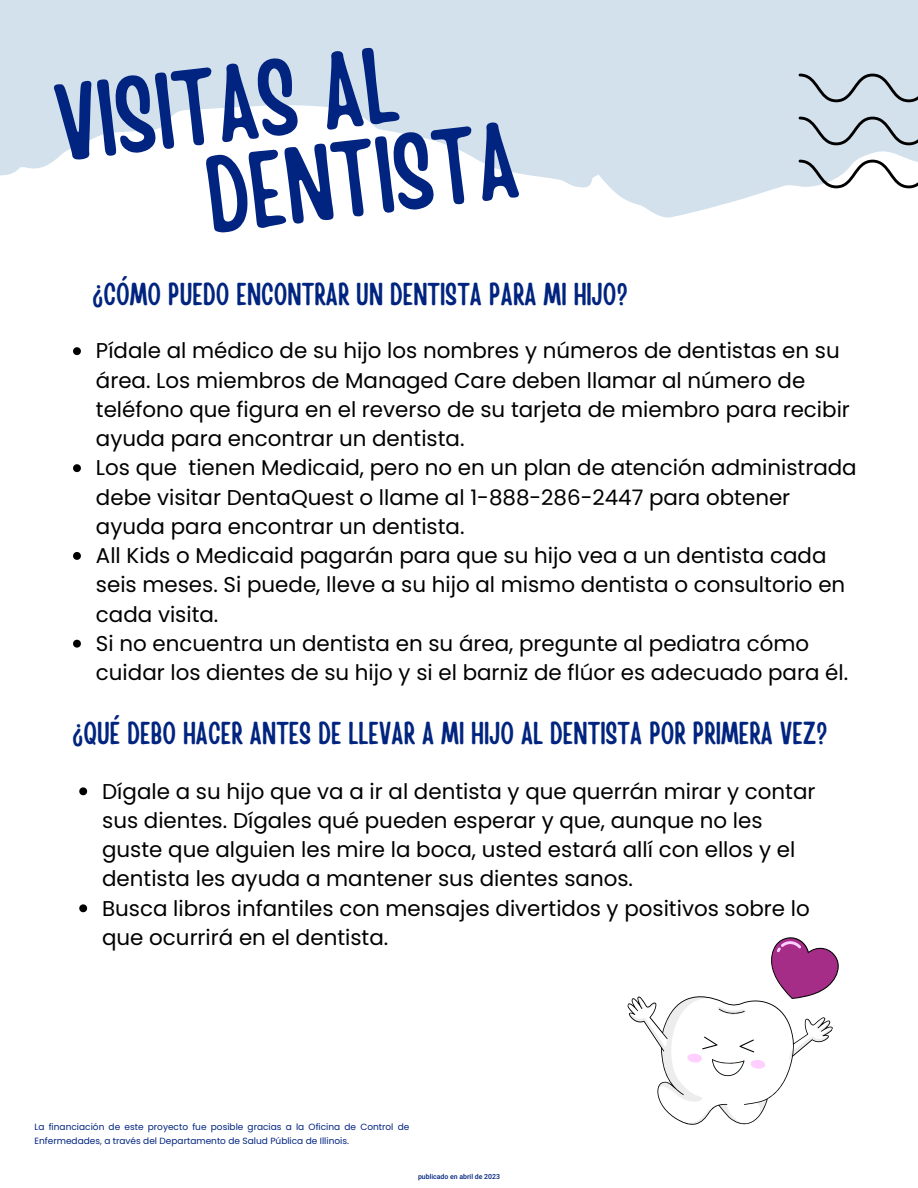
<style>
.page{position:relative;width:918px;height:1188px;background:#fff}
.page>*{position:absolute;margin:0;border:0;box-sizing:border-box;transform-origin:0 0}
.t1{font:107.1px "Handy Casual Condensed";color:#00247f}
.t2{font:31.5px "Handy Casual Condensed";color:#00247f}
.t3{font:21.45px/29.2px "Poppins";color:#000}
.t4{font:9px/14.2px "Poppins";color:#00247f}
.t5{font:500 6.9px "Heebo";color:#00247f}
</style>
<div class="page">
<svg style="left:0;top:0;width:918px;height:218px;fill:#d3e1ec"></svg>
<svg style="left:73px;top:347px;width:8px;height:8px"></svg>
<svg style="left:73px;top:464px;width:8px;height:8px"></svg>
<svg style="left:73px;top:552px;width:8px;height:8px"></svg>
<svg style="left:73px;top:640px;width:8px;height:8px"></svg>
<svg style="left:79px;top:787px;width:8px;height:8px"></svg>
<svg style="left:79px;top:904px;width:8px;height:8px"></svg>
<svg style="left:799px;top:74px;width:119px;height:114px"></svg>
<svg style="left:627px;top:937px;width:212px;height:188px"></svg>
<p class="t1" style="left:48px;top:55px;width:344px;rotate:-7deg">VISITAS AL</p>
<p class="t1" style="left:198px;top:127px;width:315px;rotate:-7deg">DENTISTA</p>
<p class="t2" style="left:92px;top:274px;width:537px">¿CÓMO PUEDO ENCONTRAR UN DENTISTA PARA MI HIJO?</p>
<p class="t3" style="left:96px;top:336px;width:756px">Pídale al médico de su hijo los nombres y números de dentistas en su área. Los miembros de Managed Care deben llamar al número de teléfono que figura en el reverso de su tarjeta de miembro para recibir ayuda para encontrar un dentista.</p>
<p class="t3" style="left:96px;top:453px;width:762px">Los que tienen Medicaid, pero no en un plan de atención administrada debe visitar DentaQuest o llame al 1-888-286-2447 para obtener ayuda para encontrar un dentista.</p>
<p class="t3" style="left:96px;top:541px;width:751px">All Kids o Medicaid pagarán para que su hijo vea a un dentista cada seis meses. Si puede, lleve a su hijo al mismo dentista o consultorio en cada visita.</p>
<p class="t3" style="left:96px;top:629px;width:754px">Si no encuentra un dentista en su área, pregunte al pediatra cómo cuidar los dientes de su hijo y si el barniz de flúor es adecuado para él.</p>
<p class="t2" style="left:72px;top:713px;width:757px">¿QUÉ DEBO HACER ANTES DE LLEVAR A MI HIJO AL DENTISTA POR PRIMERA VEZ?</p>
<p class="t3" style="left:102px;top:777px;width:715px">Dígale a su hijo que va a ir al dentista y que querrán mirar y contar sus dientes. Dígales qué pueden esperar y que, aunque no les guste que alguien les mire la boca, usted estará allí con ellos y el dentista les ayuda a mantener sus dientes sanos.</p>
<p class="t3" style="left:102px;top:894px;width:709px">Busca libros infantiles con mensajes divertidos y positivos sobre lo que ocurrirá en el dentista.</p>
<p class="t4" style="left:35px;top:1120px;width:376px">La financiación de este proyecto fue posible gracias a la Oficina de Control de<br>Enfermedades, a través del Departamento de Salud Pública de Illinois.</p>
<p class="t5" style="left:418px;top:1172px;width:83px">publicado en abril de 2023</p>
</div>
